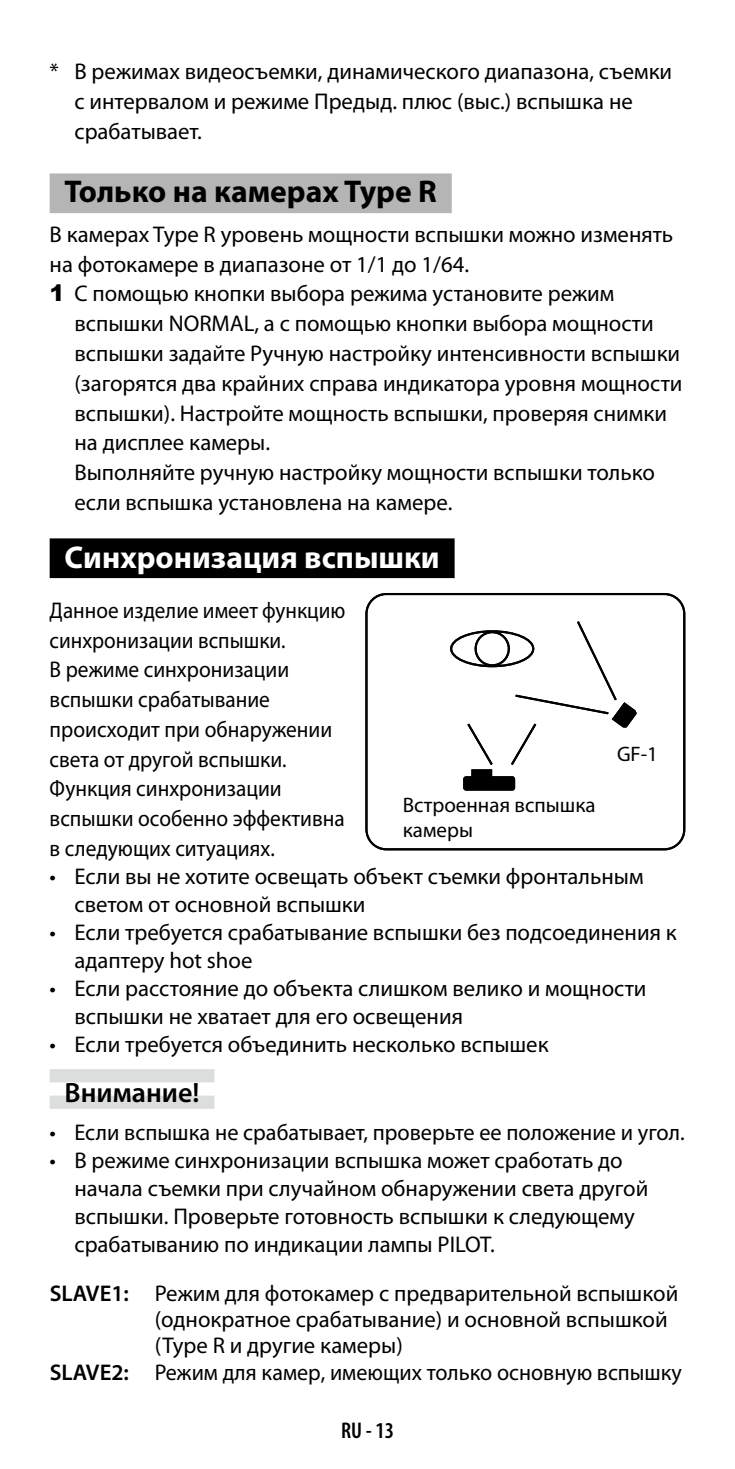
<style>
.page{position:relative;width:735px;height:1469px;background:#fff}
.page>*{position:absolute;margin:0;border:0;box-sizing:border-box;transform-origin:0 0}
.t1{font:700 31.5px "Myriad Pro";color:#000}
.t2{font:700 31.5px "Myriad Pro";color:#fff}
.t3{font:600 28px "Myriad Pro";color:#000}
.t4{font:22.75px/28px "Myriad Pro";color:#000}
.t5{font:22.75px/29.8px "Myriad Pro";color:#000;scale:.93 1}
.t6{font:600 condensed 22.75px "Myriad Pro";color:#000}
.t7{font:21px/24.5px "Myriad Pro";color:#000}
.s1{font-family:"Arial";font-weight:900}
.s2{font-weight:600}
</style>
<div class="page">
<div style="left:50px;top:173px;width:401px;height:40px;background:#b5b5b6"></div>
<div style="left:50px;top:538px;width:404px;height:40px;background:#000"></div>
<div style="left:50px;top:1069px;width:164px;height:13px;background:#dcdddd"></div>
<div style="left:50px;top:1095px;width:164px;height:13px;background:#dcdddd"></div>
<div style="left:365px;top:593px;width:320px;height:257px;border:2px solid #000;border-radius:20px"></div>
<svg style="left:450px;top:621px;width:187px;height:170px"></svg>
<p class="t4" style="left:74px;top:56px;width:599px;line-height:29.8px;text-indent:-25px">* В режимах видеосъемки, динамического диапазона, съемки с интервалом и режиме Предыд. плюс (выс.) вспышка не срабатывает.</p>
<h1 class="t1" style="left:64px;top:171px;width:373px">Только на камерах Type R</h1>
<p class="t4" style="left:50px;top:219px;width:624px;line-height:29.8px">В камерах Type R уровень мощности вспышки можно изменять на фотокамере в диапазоне от 1/1 до 1/64.<br><span class="s1">1</span> С помощью кнопки выбора режима установите режим</p>
<p class="t4" style="left:74px;top:308px;width:609px;line-height:29.8px">вспышки NORMAL, а с помощью кнопки выбора мощности вспышки задайте Ручную настройку интенсивности вспышки (загорятся два крайних справа индикатора уровня мощности вспышки). Настройте мощность вспышки, проверяя снимки на дисплее камеры.<br>Выполняйте ручную настройку мощности вспышки только если вспышка установлена на камере.</p>
<h1 class="t2" style="left:64px;top:537px;width:376px">Синхронизация вспышки</h1>
<p class="t5" style="left:50px;top:595px;width:319px">Данное изделие имеет функцию синхронизации вспышки.<br>В режиме синхронизации вспышки срабатывание происходит при обнаружении света от другой вспышки.<br>Функция синхронизации вспышки особенно эффективна в следующих ситуациях.</p>
<p class="t4" style="left:74px;top:862px;width:603px">Если вы не хотите освещать объект съемки фронтальным светом от основной вспышки<br>Если требуется срабатывание вспышки без подсоединения к адаптеру hot shoe<br>Если расстояние до объекта слишком велико и мощности вспышки не хватает для его освещения<br>Если требуется объединить несколько вспышек</p>
<p class="t3" style="left:64px;top:1074px;width:136px">Внимание!</p>
<p class="t4" style="left:74px;top:1117px;width:611px">Если вспышка не срабатывает, проверьте ее положение и угол.<br>В режиме синхронизации вспышка может сработать до начала съемки при случайном обнаружении света другой вспышки. Проверьте готовность вспышки к следующему срабатыванию по индикации лампы PILOT.</p>
<p class="t4" style="left:50px;top:1278px;width:629px"><span class="s2">SLAVE1:</span> Режим для фотокамер с предварительной вспышкой</p>
<p class="t4" style="left:155px;top:1305px;width:514px">(однократное срабатывание) и основной вспышкой</p>
<p class="t4" style="left:155px;top:1331px;width:249px">(Type R и другие камеры)</p>
<p class="t4" style="left:50px;top:1357px;width:633px"><span class="s2">SLAVE2:</span> Режим для камер, имеющих только основную вспышку</p>
<p class="t7" style="left:616px;top:741px;width:43px">GF-1</p>
<p class="t7" style="left:402px;top:792px;width:194px">Встроенная вспышка камеры</p>
<p class="t4" style="left:50px;top:862px;width:8px">•</p>
<p class="t4" style="left:50px;top:918px;width:8px">•</p>
<p class="t4" style="left:50px;top:974px;width:8px">•</p>
<p class="t4" style="left:50px;top:1030px;width:8px">•</p>
<p class="t4" style="left:50px;top:1117px;width:8px">• •</p>
<p class="t6" style="left:341px;top:1416px;width:44px">RU - 13</p>
</div>
